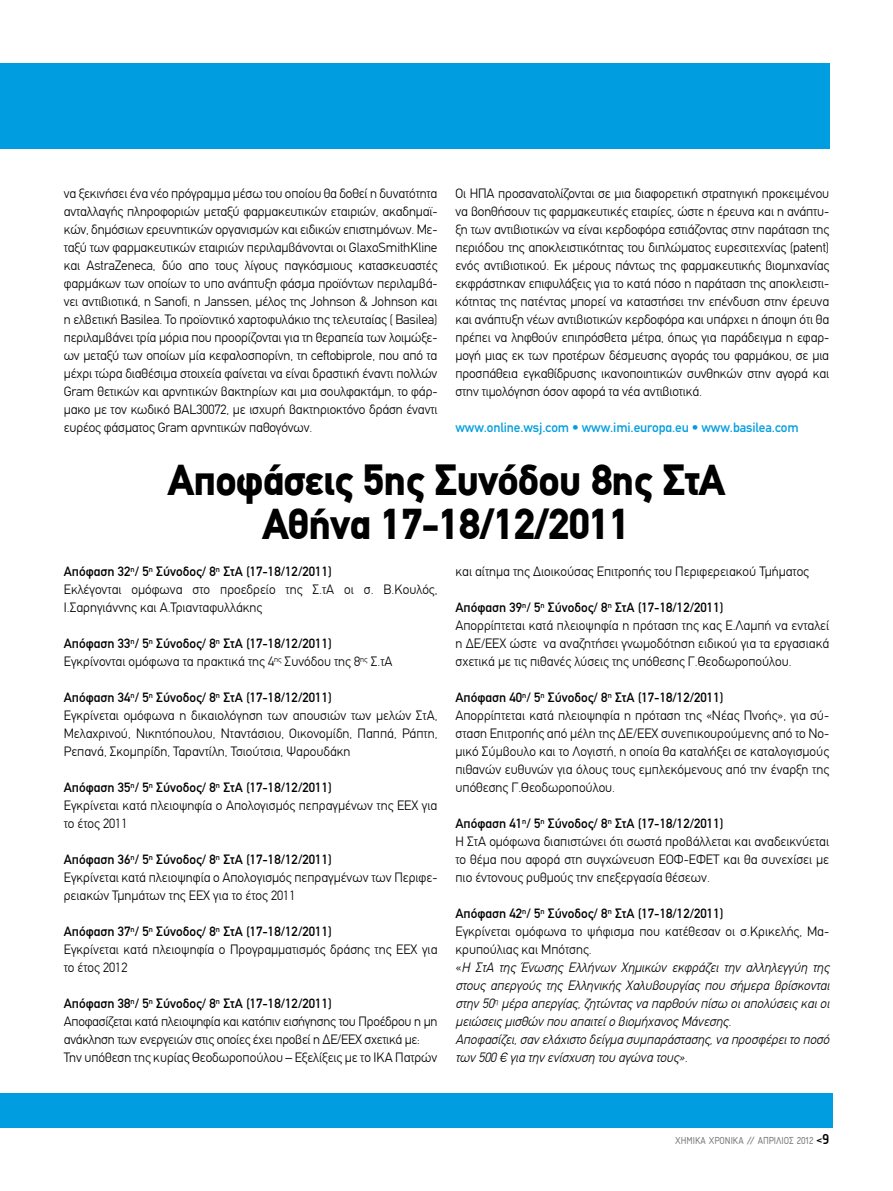
<style>
.page{position:relative;width:893px;height:1191px;background:#fff}
.page>*{position:absolute;margin:0;border:0;box-sizing:border-box;transform-origin:0 0}
.t1{font:900 43.5px/43.5px "PF Din Text";letter-spacing:-.02em;color:#000;text-align:center}
.t2{font:300 13.5px/18px "PF Din Text";color:#000}
.t3{font:italic 300 13.5px/18px "PF Din Text";color:#000}
.t4{font:300 13.5px/18px "PF Din Text";letter-spacing:-.02em;color:#000}
.t5{font:500 13.5px "PF Din Text";letter-spacing:-.01em;color:#009ee0}
.t6{font:10.5px "PF Isotext";color:#7b7c7e}
.s1{font-weight:500}
.s2{font-weight:500;font-style:normal}
.s3{font-style:normal}
.s4{font-weight:700;color:#000}
.s5{font-weight:700;font-size:15px;color:#000}
</style>
<div class="page">
<div style="left:0;top:64px;width:829px;height:85px;background:#009ee0"></div>
<div style="left:0;top:1093px;width:833px;height:34px;background:#009ee0"></div>
<p class="t2" style="left:64px;top:184px;width:375px;text-align:justify">να ξεκινήσει ένα νέο πρόγραμμα μέσω του οποίου θα δοθεί η δυνατότητα ανταλλαγής πληροφοριών μεταξύ φαρμακευτικών εταιριών, ακαδημαϊ&shy;κών, δημόσιων ερευνητικών οργανισμών και ειδικών επιστημόνων. Με&shy;ταξύ των φαρμακευτικών εταιριών περιλαμβάνονται οι GlaxoSmithKline και AstraZeneca, δύο απο τους λίγους παγκόσμιους κατασκευαστές φαρμάκων των οποίων το υπο ανάπτυξη φάσμα προϊόντων περιλαμβά&shy;νει αντιβιοτικά, η Sanofi, η Janssen, μέλος της Johnson &amp; Johnson και η ελβετική Basilea. Το προϊοντικό χαρτοφυλάκιο της τελευταίας ( Basilea) περιλαμβάνει τρία μόρια που προορίζονται για τη θεραπεία των λοιμώξε&shy;ων μεταξύ των οποίων μία κεφαλοσπορίνη, τη ceftobiprole, που από τα μέχρι τώρα διαθέσιμα στοιχεία φαίνεται να είναι δραστική έναντι πολλών Gram θετικών και αρνητικών βακτηρίων και μια σουλφακτάμη, το φάρ&shy;μακο με τoν κωδικό BAL30072, με ισχυρή βακτηριοκτόνο δράση έναντι ευρέος φάσματος Gram αρνητικών παθογόνων.</p>
<p class="t2" style="left:455px;top:184px;width:375px;text-align:justify">Οι ΗΠΑ προσανατολίζονται σε μια διαφορετική στρατηγική προκειμένου να βοηθήσουν τις φαρμακευτικές εταιρίες, ώστε η έρευνα και η ανάπτυ&shy;ξη των αντιβιοτικών να είναι κερδοφόρα εστιάζοντας στην παράταση της περιόδου της αποκλειστικότητας του διπλώματος ευρεσιτεχνίας (patent) ενός αντιβιοτικού. Εκ μέρους πάντως της φαρμακευτικής βιομηχανίας εκφράστηκαν επιφυλάξεις για το κατά πόσο η παράταση της αποκλειστι&shy;κότητας της πατέντας μπορεί να καταστήσει την επένδυση στην έρευνα και ανάπτυξη νέων αντιβιοτικών κερδοφόρα και υπάρχει η άποψη ότι θα πρέπει να ληφθούν επιπρόσθετα μέτρα, όπως για παράδειγμα η εφαρ&shy;μογή μιας εκ των προτέρων δέσμευσης αγοράς του φαρμάκου, σε μια προσπάθεια εγκαθίδρυσης ικανοποιητικών συνθηκών στην αγορά και στην τιμολόγηση όσον αφορά τα νέα αντιβιοτικά.</p>
<p class="t5" style="left:455px;top:420px;width:345px">www.online.wsj.com • www.imi.europα.eu • www.basilea.com</p>
<h1 class="t1" style="left:168px;top:458px;width:559px">Αποφάσεις 5ης Συνόδου 8ης ΣτΑ<br>Αθήνα 17-18/12/2011</h1>
<p class="t2" style="left:64px;top:562px;width:375px"><span class="s1">Απόφαση 32</span><sup>η</sup><span class="s1">/ 5</span><sup>η</sup> <span class="s1">Σύνοδος/ 8</span><sup>η</sup> <span class="s1">ΣτΑ (17-18/12/2011)<br></span>Εκλέγονται ομόφωνα στο προεδρείο της Σ.τΑ οι σ. Β.Κουλός,<br>Ι.Σαρηγιάννης και Α.Τριανταφυλλάκης</p>
<p class="t2" style="left:64px;top:634px;width:330px"><span class="s1">Απόφαση 33</span><sup>η</sup><span class="s1">/ 5</span><sup>η</sup> <span class="s1">Σύνοδος/ 8</span><sup>η</sup> <span class="s1">ΣτΑ (17-18/12/2011)<br></span>Εγκρίνονται ομόφωνα τα πρακτικά της 4<sup>ης</sup> Συνόδου της 8<sup>ης</sup> Σ.τΑ</p>
<p class="t2" style="left:64px;top:688px;width:375px"><span class="s1">Απόφαση 34</span><sup>η</sup><span class="s1">/ 5</span><sup>η</sup> <span class="s1">Σύνοδος/ 8</span><sup>η</sup> <span class="s1">ΣτΑ (17-18/12/2011)<br></span>Εγκρίνεται ομόφωνα η δικαιολόγηση των απουσιών των μελών ΣτΑ, Μελαχρινού, Νικητόπουλου, Νταντάσιου, Οικονομίδη, Παππά, Ράπτη, Ρεπανά, Σκομπρίδη, Ταραντίλη, Τσιούτσια, Ψαρουδάκη</p>
<p class="t2" style="left:64px;top:778px;width:375px"><span class="s1">Απόφαση 35</span><sup>η</sup><span class="s1">/ 5</span><sup>η</sup> <span class="s1">Σύνοδος/ 8</span><sup>η</sup> <span class="s1">ΣτΑ (17-18/12/2011)<br></span>Εγκρίνεται κατά πλειοψηφία ο Απολογισμός πεπραγμένων της ΕΕΧ για το έτος 2011</p>
<p class="t2" style="left:64px;top:850px;width:375px"><span class="s1">Απόφαση 36</span><sup>η</sup><span class="s1">/ 5</span><sup>η</sup> <span class="s1">Σύνοδος/ 8</span><sup>η</sup> <span class="s1">ΣτΑ (17-18/12/2011)<br></span>Εγκρίνεται κατά πλειοψηφία ο Απολογισμός πεπραγμένων των Περιφε&shy;ρειακών Τμημάτων της ΕΕΧ για το έτος 2011</p>
<p class="t2" style="left:64px;top:922px;width:375px"><span class="s1">Απόφαση 37</span><sup>η</sup><span class="s1">/ 5</span><sup>η</sup> <span class="s1">Σύνοδος/ 8</span><sup>η</sup> <span class="s1">ΣτΑ (17-18/12/2011)<br></span>Εγκρίνεται κατά πλειοψηφία ο Προγραμματισμός δράσης της ΕΕΧ για το έτος 2012</p>
<p class="t4" style="left:64px;top:994px;width:375px"><span class="s1">Απόφαση 38</span><sup>η</sup><span class="s1">/ 5</span><sup>η</sup> <span class="s1">Σύνοδος/ 8</span><sup>η</sup> <span class="s1">ΣτΑ (17-18/12/2011)<br></span>Αποφασίζεται κατά πλειοψηφία και κατόπιν εισήγησης του Προέδρου η μη ανάκληση των ενεργειών στις οποίες έχει προβεί η ΔΕ/ΕΕΧ σχετικά με:<br>Την υπόθεση της κυρίας Θεοδωροπούλου – Εξελίξεις με το ΙΚΑ Πατρών</p>
<p class="t2" style="left:455px;top:562px;width:355px">και αίτημα της Διοικούσας Επιτροπής του Περιφερειακού Τμήματος</p>
<p class="t2" style="left:455px;top:598px;width:375px"><span class="s1">Απόφαση 39</span><sup>η</sup><span class="s1">/ 5</span><sup>η</sup> <span class="s1">Σύνοδος/ 8</span><sup>η</sup> <span class="s1">ΣτΑ (17-18/12/2011)<br></span>Απορρίπτεται κατά πλειοψηφία η πρόταση της κας Ε.Λαμπή να ενταλεί η ΔΕ/ΕΕΧ ώστε να αναζητήσει γνωμοδότηση ειδικού για τα εργασιακά σχετικά με τις πιθανές λύσεις της υπόθεσης Γ.Θεοδωροπούλου.</p>
<p class="t2" style="left:455px;top:688px;width:375px"><span class="s1">Απόφαση 40</span><sup>η</sup><span class="s1">/ 5</span><sup>η</sup> <span class="s1">Σύνοδος/ 8</span><sup>η</sup> <span class="s1">ΣτΑ (17-18/12/2011)<br></span>Απορρίπτεται κατά πλειοψηφία η πρόταση της «Νέας Πνοής», για σύ&shy;σταση Επιτροπής από μέλη της ΔΕ/ΕΕΧ συνεπικουρούμενης από το Νο&shy;μικό Σύμβουλο και το Λογιστή, η οποία θα καταλήξει σε καταλογισμούς πιθανών ευθυνών για όλους τους εμπλεκόμενους από την έναρξη της υπόθεσης Γ.Θεοδωροπούλου.</p>
<p class="t2" style="left:455px;top:814px;width:375px"><span class="s1">Απόφαση 41</span><sup>η</sup><span class="s1">/ 5</span><sup>η</sup> <span class="s1">Σύνοδος/ 8</span><sup>η</sup> <span class="s1">ΣτΑ (17-18/12/2011)<br></span>Η ΣτΑ ομόφωνα διαπιστώνει ότι σωστά προβάλλεται και αναδεικνύεται το θέμα που αφορά στη συγχώνευση ΕΟΦ-ΕΦΕΤ και θα συνεχίσει με πιο έντονους ρυθμούς την επεξεργασία θέσεων.</p>
<p class="t3" style="left:455px;top:904px;width:375px"><span class="s2">Απόφαση 42</span><sup>η</sup><span class="s2">/ 5</span><sup>η</sup> <span class="s2">Σύνοδος/ 8</span><sup>η</sup> <span class="s2">ΣτΑ (17-18/12/2011)<br></span><span class="s3">Εγκρίνεται ομόφωνα το ψήφισμα που κατέθεσαν οι σ.Κρικελής, Μα&shy;κρυπούλιας και Μπότσης.<br>«</span>Η ΣτΑ της Ένωσης Ελλήνων Χημικών εκφράζει την αλληλεγγύη της στους απεργούς της Ελληνικής Χαλυβουργίας που σήμερα βρίσκονται στην 50<sup>η</sup> μέρα απεργίας, ζητώντας να παρθούν πίσω οι απολύσεις και οι μειώσεις μισθών που απαιτεί ο βιομήχανος Μάνεσης.<br>Αποφασίζει, σαν ελάχιστο δείγμα συμπαράστασης, να προσφέρει το ποσό των 500 € για την ενίσχυση του αγώνα τους».</p>
<p class="t6" style="left:675px;top:1134px;width:155px">ΧΗΜΙΚΑ ΧΡΟΝΙΚΑ // ΑΠΡΙΛΙΟΣ 2012 <span class="s4">&lt;</span><span class="s5">9</span></p>
</div>
